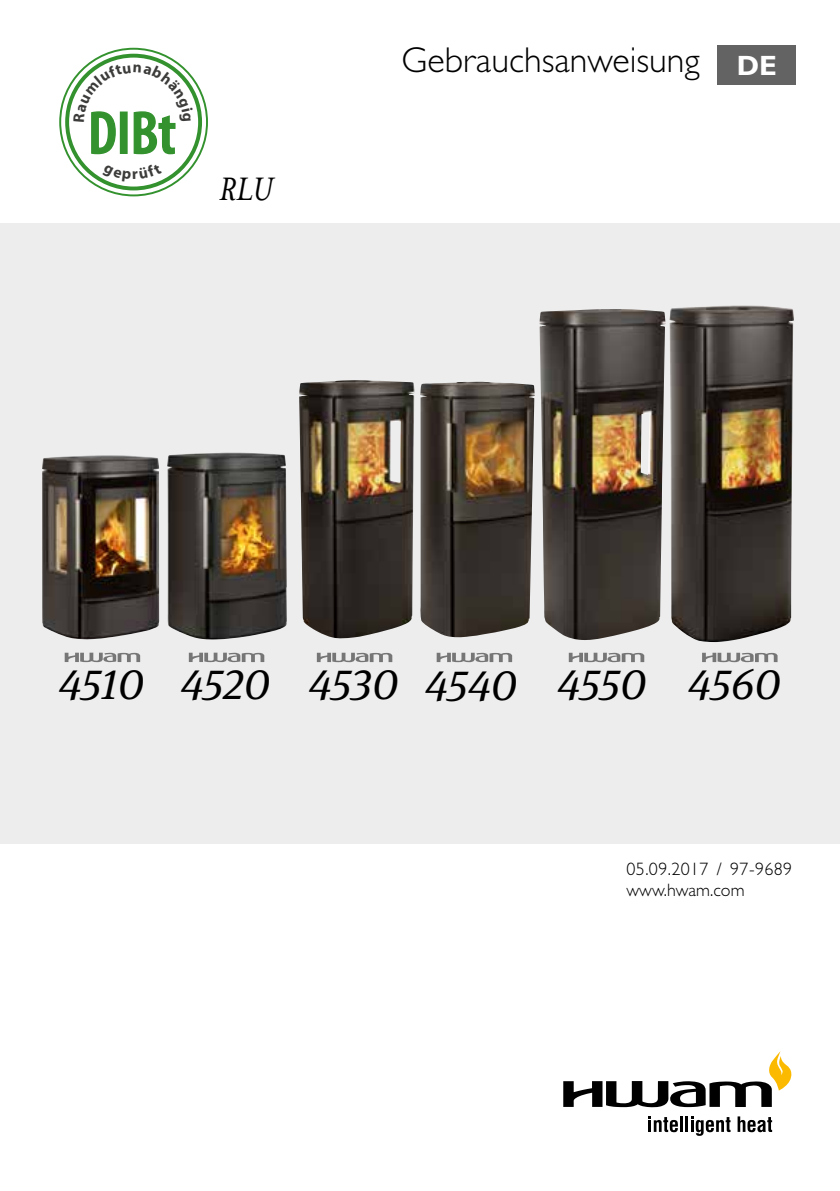
<style>
.page{position:relative;width:840px;height:1191px;background:#fff}
.page>*{position:absolute;margin:0;border:0;box-sizing:border-box;transform-origin:0 0}
.t1{font:italic 43.2px "Meta Serif Pro";color:#000}
.t2{font:italic 37.2px "Mrs Eaves OT";color:#000}
.t3{font:300 36px "Gill Sans Std";color:#000}
.t4{font:700 28px "Gill Sans Std";color:#fff}
.t5{font:300 18px "Gill Sans Std";letter-spacing:.02em;color:#000}
.t6{font:300 18px "Gill Sans Std";color:#000}
</style>
<div class="page">
<div style="left:65px;top:54px;width:137px;height:136px;border:4px solid #33922e;border-radius:50%"></div>
<div style="left:717px;top:45px;width:78px;height:40px;background:#646363"></div>
<svg style="left:737px;top:1116px;width:34px;height:16px"></svg>
<hr style="left:679px;top:1116px;width:3px;height:15px;background:#000">
<svg style="left:685px;top:1116px;width:45px;height:20px"></svg>
<svg style="left:648px;top:1116px;width:29px;height:16px"></svg>
<svg style="left:563px;top:1051px;width:228px;height:56px"></svg>
<div style="left:0;top:224px;width:839px;height:619px;background:#ededed"></div>
<svg style="left:568px;top:652px;width:76px;height:10px"></svg>
<svg style="left:436px;top:652px;width:76px;height:10px"></svg>
<svg style="left:316px;top:652px;width:76px;height:10px"></svg>
<svg style="left:702px;top:652px;width:75px;height:10px"></svg>
<img style="left:299px;top:380px;width:115px;height:259px">
<img style="left:539px;top:309px;width:126px;height:331px">
<img style="left:420px;top:382px;width:114px;height:255px">
<img style="left:669px;top:305px;width:124px;height:337px">
<svg style="left:189px;top:652px;width:75px;height:10px"></svg>
<img style="left:167px;top:452px;width:119px;height:188px">
<svg style="left:65px;top:652px;width:75px;height:10px"></svg>
<img style="left:42px;top:455px;width:117px;height:184px">
<svg style="left:73px;top:65px;width:120px;height:90px"></svg>
<svg style="left:102px;top:178px;width:60px;height:4px"></svg>
<p class="t2" style="left:219px;top:169px;width:56px">RLU</p>
<p class="t3" style="left:401px;top:40px;width:300px">Gebrauchsanweisung</p>
<p class="t4" style="left:736px;top:49px;width:42px">DE</p>
<p class="t1" style="left:58px;top:653px;width:723px">4510 4520 4530 4540 4550 4560</p>
<p class="t5" style="left:626px;top:859px;width:167px">05.09.2017 / 97-9689</p>
<p class="t6" style="left:626px;top:879px;width:119px">www.hwam.com</p>
</div>
